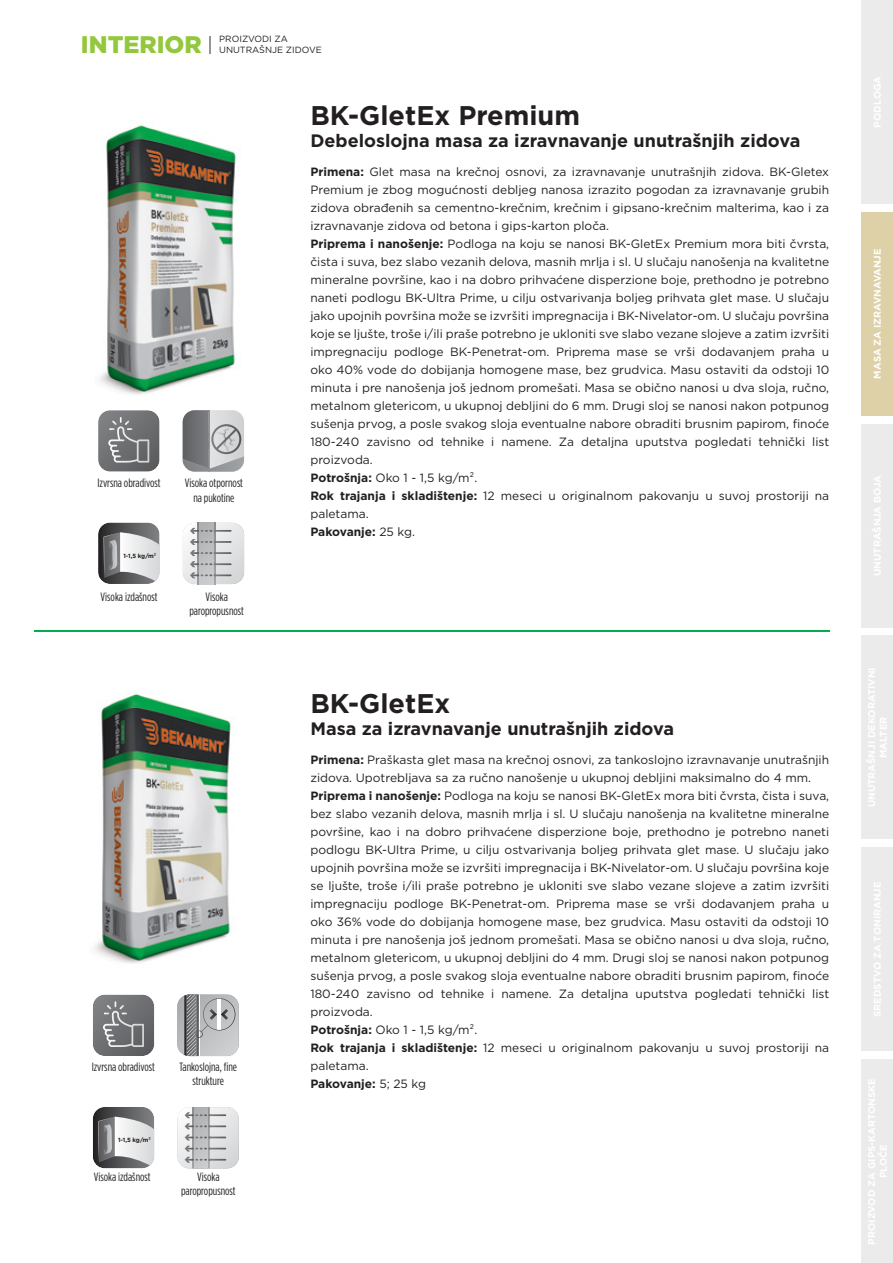
<style>
.page{position:relative;width:893px;height:1263px;background:#fff}
.page>*{position:absolute;margin:0;border:0;box-sizing:border-box;transform-origin:0 0}
.t1{font:700 27px "Gotham";color:#231f20}
.t2{font:900 24px "Gotham";color:#93c83d}
.t3{font:700 18px "Gotham";color:#231f20}
.t4{font:12px/18px "Gotham";color:#231f20}
.t5{font:12px/14.4px "Gotham Cond";color:#231f20;text-align:center}
.t6{font:700 9.75px "Gotham";color:#fff}
.t7{font:9px/10.8px "Gotham";color:#231f20}
.t8{font:700 6px "Gotham";letter-spacing:-.015em;color:#231f20}
.s1{font-weight:700}
</style>
<div class="page">
<img style="left:100px;top:125px;width:136px;height:270px">
<svg style="left:182px;top:522px;width:63px;height:63px"></svg>
<svg style="left:98px;top:522px;width:62px;height:62px"></svg>
<svg style="left:98px;top:410px;width:62px;height:62px;background:#818285"></svg>
<svg style="left:182px;top:410px;width:62px;height:62px;background:#a3a4a6"></svg>
<svg style="left:177px;top:1107px;width:62px;height:62px;background:#cecfd0"></svg>
<svg style="left:93px;top:1107px;width:62px;height:62px"></svg>
<svg style="left:177px;top:994px;width:62px;height:63px;background:#aeafb1"></svg>
<svg style="left:93px;top:994px;width:61px;height:62px;background:#7f8082"></svg>
<img style="left:94px;top:693px;width:137px;height:271px">
<svg style="left:209px;top:36px;width:2px;height:17px"></svg>
<hr style="left:34px;top:631px;width:795px;height:1px;background:#01ad4f">
<div style="left:861px;top:0;width:32px;height:203px;background:#ebebec"></div>
<div style="left:861px;top:212px;width:32px;height:203px;background:#ded0a7"></div>
<div style="left:861px;top:424px;width:32px;height:203px;background:#ebebec"></div>
<div style="left:861px;top:1059px;width:32px;height:204px;background:#ebebec"></div>
<div style="left:861px;top:636px;width:32px;height:203px;background:#ebebec"></div>
<div style="left:861px;top:848px;width:32px;height:203px;background:#ebebec"></div>
<h2 class="t2" style="left:81px;top:28px;width:122px">INTERIOR</h2>
<p class="t7" style="left:219px;top:34px;width:104px">PROIZVODI ZA<br>UNUTRAŠNJE ZIDOVE</p>
<p class="t5" style="left:97px;top:476px;width:65px">Izvrsna obradivost</p>
<p class="t5" style="left:185px;top:476px;width:60px">Visoka otpornost na pukotine</p>
<p class="t8" style="left:123px;top:552px;width:34px">1-1,5 kg/m2</p>
<p class="t5" style="left:101px;top:589px;width:58px">Visoka izdašnost</p>
<p class="t5" style="left:189px;top:589px;width:56px">Visoka paropropusnost</p>
<p class="t5" style="left:92px;top:1059px;width:65px">Izvrsna obradivost</p>
<p class="t5" style="left:179px;top:1059px;width:59px">Tankoslojna, fine strukture</p>
<p class="t8" style="left:118px;top:1136px;width:34px">1-1,5 kg/m2</p>
<p class="t5" style="left:94px;top:1169px;width:58px">Visoka izdašnost</p>
<p class="t5" style="left:181px;top:1169px;width:56px">Visoka paropropusnost</p>
<h1 class="t1" style="left:310px;top:98px;width:271px">BK-GletEx Premium</h1>
<h3 class="t3" style="left:310px;top:128px;width:491px">Debeloslojna masa za izravnavanje unutrašnjih zidova</h3>
<p class="t4" style="left:310px;top:162px;width:520px"><span class="s1">Primena:</span> Glet masa na krečnoj osnovi, za izravnavanje unutrašnjih zidova. BK-Gletex Premium je zbog mogućnosti debljeg nanosa izrazito pogodan za izravnavanje grubih zidova obrađenih sa cementno-krečnim, krečnim i gipsano-krečnim malterima, kao i za izravnavanje zidova od betona i gips-karton ploča.<br><span class="s1">Priprema i nanošenje:</span> Podloga na koju se nanosi BK-GletEx Premium mora biti čvrsta, čista i suva, bez slabo vezanih delova, masnih mrlja i sl. U slučaju nanošenja na kvalitetne mineralne površine, kao i na dobro prihvaćene disperzione boje, prethodno je potrebno naneti podlogu BK-Ultra Prime, u cilju ostvarivanja boljeg prihvata glet mase. U slučaju jako upojnih površina može se izvršiti impregnacija i BK-Nivelator-om. U slučaju površina koje se ljušte, troše i/ili praše potrebno je ukloniti sve slabo vezane slojeve a zatim izvršiti impregnaciju podloge BK-Penetrat-om. Priprema mase se vrši dodavanjem praha u oko 40% vode do dobijanja homogene mase, bez grudvica. Masu ostaviti da odstoji 10 minuta i pre nanošenja još jednom promešati. Masa se obično nanosi u dva sloja, ručno, metalnom gletericom, u ukupnoj debljini do 6 mm. Drugi sloj se nanosi nakon potpunog sušenja prvog, a posle svakog sloja eventualne nabore obraditi brusnim papirom, finoće 180-240 zavisno od tehnike i namene. Za detaljna uputstva pogledati tehnički list proizvoda.<br><span class="s1">Potrošnja:</span> Oko 1 - 1,5 kg/m².<br><span class="s1">Rok trajanja i skladištenjе:</span> 12 meseci u originalnom pakovanju u suvoj prostoriji na paletama.<br><span class="s1">Pakovanje:</span> 25 kg.</p>
<h1 class="t1" style="left:310px;top:686px;width:141px">BK-GletEx</h1>
<h3 class="t3" style="left:310px;top:716px;width:365px">Masa za izravnavanje unutrašnjih zidova</h3>
<p class="t4" style="left:310px;top:750px;width:520px"><span class="s1">Primena:</span> Praškasta glet masa na krečnoj osnovi, za tankoslojno izravnavanje unutrašnjih zidova. Upotrebljava sa za ručno nanošenje u ukupnoj debljini maksimalno do 4 mm.<br><span class="s1">Priprema i nanošenje:</span> Podloga na koju se nanosi BK-GletEx mora biti čvrsta, čista i suva, bez slabo vezanih delova, masnih mrlja i sl. U slučaju nanošenja na kvalitetne mineralne površine, kao i na dobro prihvaćene disperzione boje, prethodno je potrebno naneti podlogu BK-Ultra Prime, u cilju ostvarivanja boljeg prihvata glet mase. U slučaju jako upojnih površina može se izvršiti impregnacija i BK-Nivelator-om. U slučaju površina koje se ljušte, troše i/ili praše potrebno je ukloniti sve slabo vezane slojeve a zatim izvršiti impregnaciju podloge BK-Penetrat-om. Priprema mase se vrši dodavanjem praha u oko 36% vode do dobijanja homogene mase, bez grudvica. Masu ostaviti da odstoji 10 minuta i pre nanošenja još jednom promešati. Masa se obično nanosi u dva sloja, ručno, metalnom gletericom, u ukupnoj debljini do 4 mm. Drugi sloj se nanosi nakon potpunog sušenja prvog, a posle svakog sloja eventualne nabore obraditi brusnim papirom, finoće 180-240 zavisno od tehnike i namene. Za detaljna uputstva pogledati tehnički list proizvoda.<br><span class="s1">Potrošnja:</span> Oko 1 - 1,5 kg/m².<br><span class="s1">Rok trajanja i skladištenjе:</span> 12 meseci u originalnom pakovanju u suvoj prostoriji na paletama.<br><span class="s1">Pakovanje:</span> 5; 25 kg</p>
<p class="t6" style="left:871px;top:378px;width:131px;rotate:-90deg">MASA ZA IZRAVNAVANJE</p>
</div>
